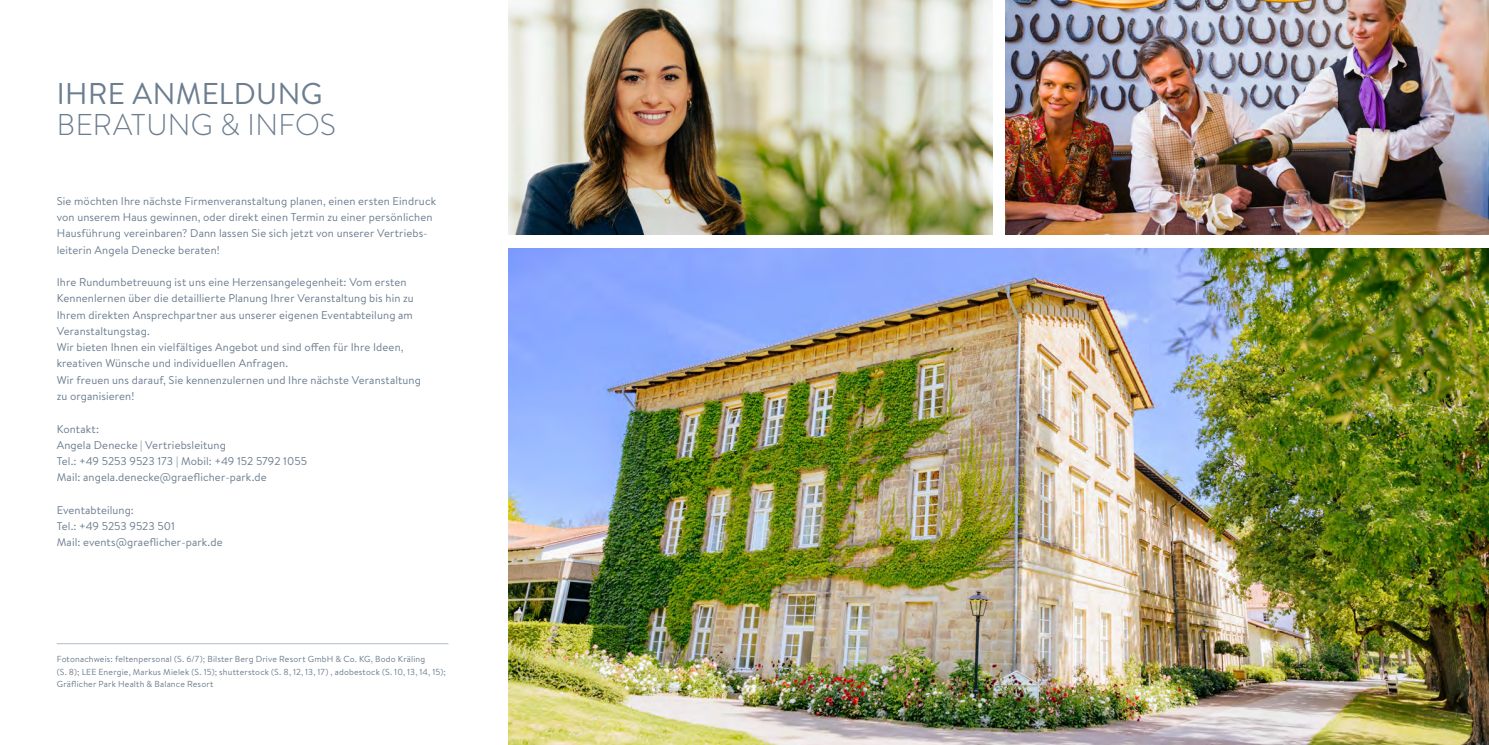
<style>
.page{position:relative;width:1489px;height:745px;background:#fff}
.page>*{position:absolute;margin:0;border:0;box-sizing:border-box;transform-origin:0 0}
.t1{font:300 30px/31.2px "Brandon Text";letter-spacing:.01em;color:#6b7d8f}
.t2{font:11.25px/16.2px "Brandon Text";letter-spacing:.01em;color:#6b7d8f}
.t3{font:8.75px/12.5px "Brandon Text";letter-spacing:.02em;color:#6b7d8f}
.s1{font-weight:400}
</style>
<div class="page">
<img style="left:508px;top:248px;width:980px;height:496px">
<img style="left:508px;top:0;width:484px;height:234px">
<img style="left:1005px;top:0;width:483px;height:234px">
<hr style="left:57px;top:643px;width:391px;height:1px;background:#b1bbc9">
<p class="t1" style="left:57px;top:77px;width:280px"><span class="s1">IHRE ANMELDUNG<br></span>BERATUNG &amp; INFOS</p>
<p class="t2" style="left:57px;top:192px;width:381px">Sie möchten Ihre nächste Firmenveranstaltung planen, einen ersten Eindruck von unserem Haus gewinnen, oder direkt einen Termin zu einer persönlichen Hausführung vereinbaren? Dann lassen Sie sich jetzt von unserer Vertriebs&shy;leiterin Angela Denecke beraten!</p>
<p class="t2" style="left:57px;top:273px;width:358px">Ihre Rundumbetreuung ist uns eine Herzensangelegenheit: Vom ersten Kennenlernen über die detaillierte Planung Ihrer Veranstaltung bis hin zu Ihrem direkten Ansprechpartner aus unserer eigenen Eventabteilung am Veranstaltungstag.</p>
<p class="t2" style="left:57px;top:338px;width:348px">Wir bieten Ihnen ein vielfältiges Angebot und sind offen für Ihre Ideen, kreativen Wünsche und individuellen Anfragen.</p>
<p class="t2" style="left:57px;top:371px;width:366px">Wir freuen uns darauf, Sie kennenzulernen und Ihre nächste Veranstaltung zu organisieren!</p>
<p class="t2" style="left:57px;top:420px;width:44px">Kontakt:</p>
<p class="t2" style="left:57px;top:436px;width:171px">Angela Denecke | Vertriebsleitung</p>
<p class="t2" style="left:57px;top:452px;width:252px">Tel.: +49 5253 9523 173 | Mobil: +49 152 5792 1055</p>
<p class="t2" style="left:57px;top:468px;width:211px">Mail: angela.denecke@graeflicher-park.de</p>
<p class="t2" style="left:57px;top:501px;width:79px">Eventabteilung:</p>
<p class="t2" style="left:57px;top:517px;width:120px">Tel.: +49 5253 9523 501</p>
<p class="t2" style="left:57px;top:533px;width:167px">Mail: events@graeflicher-park.de</p>
<p class="t3" style="left:57px;top:652px;width:390px">Fotonachweis: feltenpersonal (S. 6/7); Bilster Berg Drive Resort GmbH &amp; Co. KG, Bodo Kräling<br>(S. 8); LEE Energie, Markus Mielek (S. 15); shutterstock (S. 8, 12, 13, 17) , adobestock (S. 10, 13, 14, 15);<br>Gräflicher Park Health &amp; Balance Resort</p>
</div>
